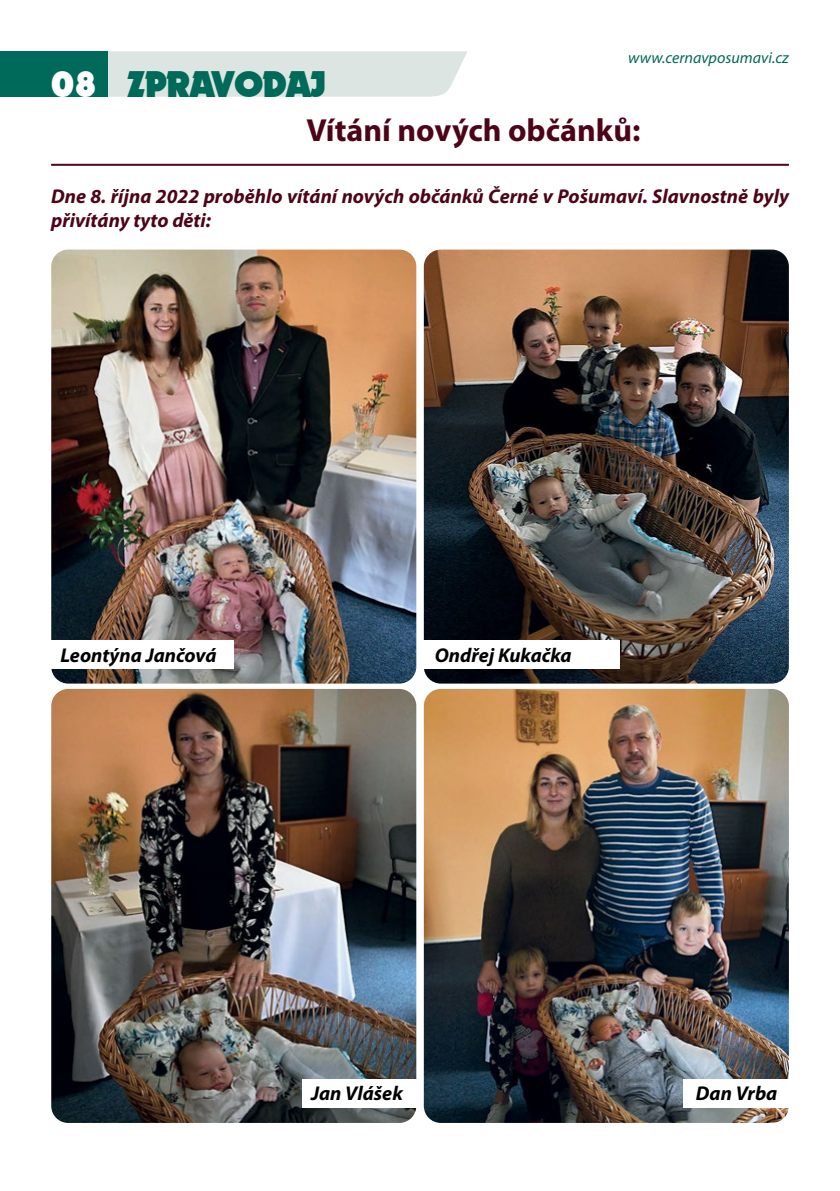
<style>
.page{position:relative;width:840px;height:1191px;background:#fff}
.page>*{position:absolute;margin:0;border:0;box-sizing:border-box;transform-origin:0 0}
.t1{font:36px "Dynamo CE";color:#006a5a}
.t2{font:36px "Dynamo CE";color:#fff}
.t3{font:700 32px "Myriad Pro";color:#4e0418}
.t4{font:italic 700 20px/24px "Myriad Pro";color:#4e0418}
.t5{font:italic 700 20px "Myriad Pro";color:#000}
.t6{font:italic 16px "Myriad Pro";color:#006a5a}
</style>
<div class="page">
<svg style="left:108px;top:51px;width:359px;height:46px"></svg>
<div style="left:0;top:51px;width:108px;height:46px;background:#006a5a"></div>
<hr style="left:51px;top:164px;width:737px;height:2px;background:#4e0418">
<img style="left:51px;top:249px;width:365px;height:434px">
<img style="left:423px;top:249px;width:365px;height:434px;border-radius:17px">
<img style="left:51px;top:689px;width:365px;height:434px">
<img style="left:423px;top:689px;width:365px;height:434px;border-radius:17px">
<div style="left:35px;top:640px;width:199px;height:29px;background:#fff"></div>
<div style="left:420px;top:640px;width:199px;height:29px;background:#fff"></div>
<div style="left:302px;top:1078px;width:118px;height:29px;background:#fff"></div>
<div style="left:683px;top:1078px;width:119px;height:29px;background:#fff"></div>
<p class="t2" style="left:51px;top:68px;width:48px">08</p>
<p class="t1" style="left:127px;top:68px;width:200px">ZPRAVODAJ</p>
<p class="t6" style="left:628px;top:48px;width:162px">www.cernavposumavi.cz</p>
<p class="t3" style="left:306px;top:118px;width:335px">Vítání nových občánků:</p>
<p class="t4" style="left:51px;top:185px;width:739px">Dne 8. října 2022 proběhlo vítání nových občánků Černé v Pošumaví. Slavnostně byly přivítány tyto děti:</p>
<p class="t5" style="left:60px;top:647px;width:157px">Leontýna Jančová</p>
<p class="t5" style="left:434px;top:647px;width:138px">Ondřej Kukačka</p>
<p class="t5" style="left:311px;top:1086px;width:93px">Jan Vlášek</p>
<p class="t5" style="left:695px;top:1086px;width:83px">Dan Vrba</p>
</div>
